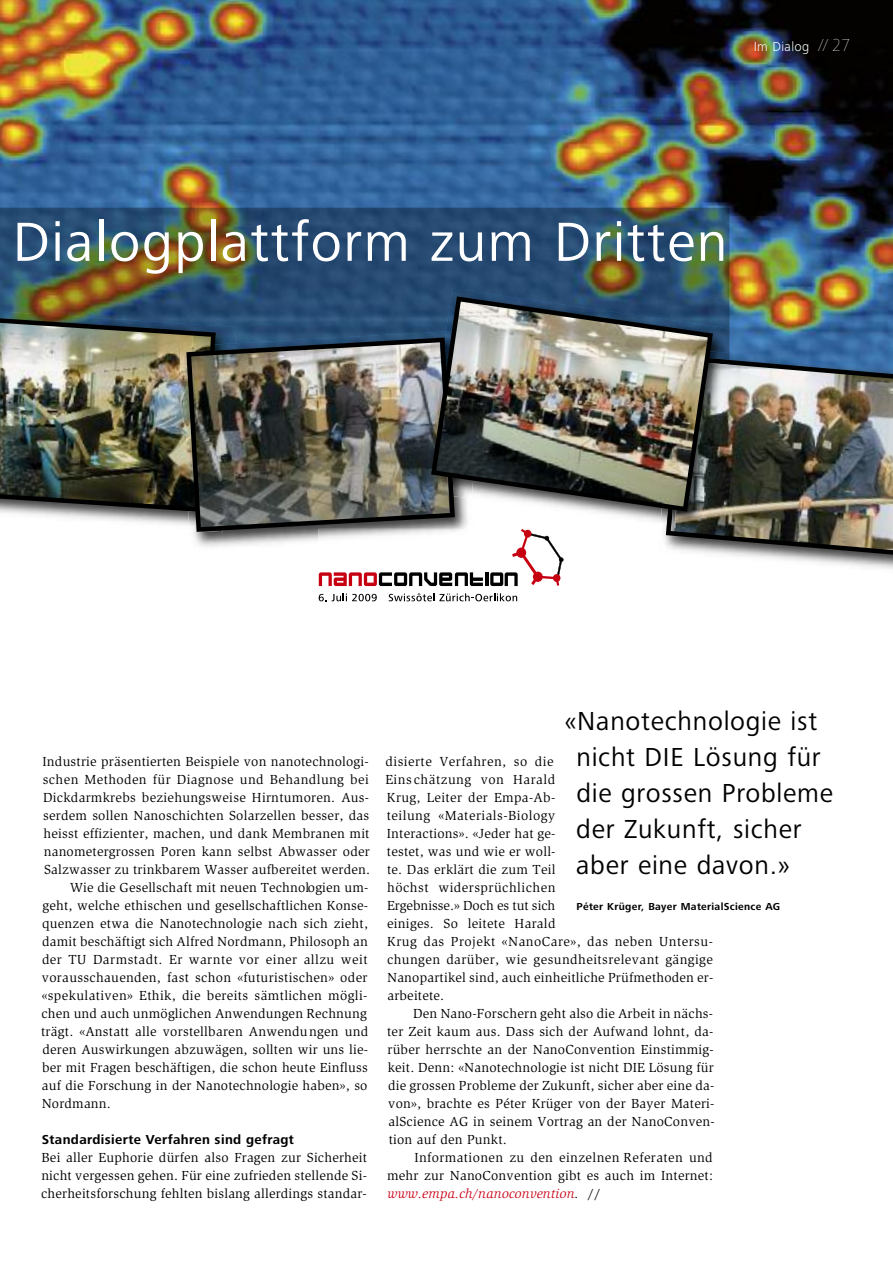
<style>
.page{position:relative;width:893px;height:1263px;background:#fff}
.page>*{position:absolute;margin:0;border:0;box-sizing:border-box;transform-origin:0 0}
.t1{font:57px "Frutiger Next Pro";letter-spacing:.025em;color:#fff}
.t2{font:27px/36px "Frutiger Next Pro";letter-spacing:.025em;color:#000}
.t3{font:13.5px/18px "Slimbach Std";letter-spacing:.015em;color:#000;text-align:justify}
.t4{font:13.5px "Slimbach Std";letter-spacing:.035em;color:#000}
.t5{font:700 13.5px "Frutiger Next Pro";letter-spacing:.03em;color:#000}
.t6{font:300 13.5px "Frutiger Next Pro";letter-spacing:.025em;color:#fff}
.t7{font:700 10.5px "Frutiger Next Pro";letter-spacing:.03em;color:#000}
.s1{font-weight:900;font-size:18px}
.s2{font-style:italic;color:#ca0016}
.s3{font-style:italic}
</style>
<div class="page">
<img style="left:0;top:0;width:893px;height:353px">
<svg style="left:319px;top:572px;width:164px;height:14px"></svg>
<hr style="left:485px;top:572px;width:3px;height:14px;background:#000">
<svg style="left:490px;top:529px;width:73px;height:57px"></svg>
<svg style="left:319px;top:593px;width:58px;height:8px"></svg>
<svg style="left:389px;top:593px;width:128px;height:8px"></svg>
<img style="left:0;top:208px;width:729px;height:122px">
<img style="left:663px;top:353px;width:230px;height:207px">
<img style="left:0;top:311px;width:236px;height:24px">
<img style="left:0;top:313px;width:218px;height:201px">
<img style="left:194px;top:514px;width:274px;height:33px">
<img style="left:319px;top:529px;width:149px;height:15px">
<img style="left:232px;top:330px;width:197px;height:5px">
<img style="left:179px;top:345px;width:5px;height:162px">
<img style="left:184px;top:335px;width:273px;height:199px">
<img style="left:729px;top:329px;width:5px;height:24px">
<img style="left:446px;top:288px;width:283px;height:60px">
<img style="left:660px;top:514px;width:7px;height:13px">
<img style="left:715px;top:348px;width:14px;height:8px">
<img style="left:667px;top:514px;width:2px;height:13px">
<svg style="left:729px;top:353px;width:2px;height:9px"></svg>
<img style="left:715px;top:356px;width:14px;height:2px">
<img style="left:669px;top:514px;width:5px;height:14px">
<img style="left:715px;top:358px;width:14px;height:3px">
<img style="left:674px;top:361px;width:55px;height:172px">
<img style="left:423px;top:364px;width:6px;height:131px">
<img style="left:429px;top:294px;width:286px;height:220px">
<p class="t6" style="left:754px;top:42px;width:98px">Im Dialog <span class="s1">// 27</span></p>
<h1 class="t1" style="left:13px;top:223px;width:716px">Dialogplattform zum Dritten</h1>
<p class="t3" style="left:43px;top:753px;width:328px">Industrie präsentierten Beispiele von nanotechnologi-</p>
<p class="t3" style="left:43px;top:771px;width:327px">schen Methoden für Diagnose und Behandlung bei</p>
<p class="t3" style="left:43px;top:789px;width:328px">Dickdarmkrebs beziehungsweise Hirntumoren. Aus-</p>
<p class="t3" style="left:43px;top:807px;width:328px">serdem sollen Nanoschichten Solarzellen besser, das</p>
<p class="t3" style="left:44px;top:825px;width:328px">heisst effizienter, machen, und dank Membranen mit</p>
<p class="t3" style="left:44px;top:843px;width:328px">nanometergrossen Poren kann selbst Abwasser oder</p>
<p class="t3" style="left:44px;top:861px;width:328px">Salzwasser zu trinkbarem Wasser aufbereitet werden.</p>
<p class="t3" style="left:70px;top:879px;width:300px">Wie die Gesellschaft mit neuen Technologien um-</p>
<p class="t3" style="left:42px;top:897px;width:327px">geht, welche ethischen und gesellschaftlichen Konse-</p>
<p class="t3" style="left:42px;top:915px;width:327px">quenzen etwa die Nanotechnologie nach sich zieht,</p>
<p class="t3" style="left:42px;top:933px;width:327px">damit beschäftigt sich Alfred Nordmann, Philosoph an</p>
<p class="t4" style="left:42px;top:954px;width:327px">der TU Darmstadt. Er warnte vor einer allzu weit</p>
<p class="t3" style="left:42px;top:969px;width:327px">vorausschauenden, fast schon «futuristischen» oder</p>
<p class="t3" style="left:42px;top:987px;width:327px">«spekulativen» Ethik, die bereits sämtlichen mögli-</p>
<p class="t3" style="left:41px;top:1005px;width:327px">chen und auch unmöglichen Anwendungen Rechnung</p>
<p class="t3" style="left:41px;top:1023px;width:329px">trägt. «Anstatt alle vorstellbaren Anwendungen und</p>
<p class="t3" style="left:42px;top:1041px;width:327px">deren Auswirkungen abzuwägen, sollten wir uns lie-</p>
<p class="t3" style="left:42px;top:1059px;width:327px">ber mit Fragen beschäftigen, die schon heute Einfluss</p>
<p class="t3" style="left:42px;top:1077px;width:327px">auf die Forschung in der Nanotechnologie haben», so</p>
<p class="t3" style="left:42px;top:1095px;width:71px">Nordmann.</p>
<p class="t5" style="left:42px;top:1135px;width:254px">Standardisierte Verfahren sind gefragt</p>
<p class="t3" style="left:41px;top:1149px;width:328px">Bei aller Euphorie dürfen also Fragen zur Sicherheit nicht vergessen gehen. Für eine zufrieden stellende Si&shy;cherheitsforschung fehlten bislang allerdings standar-</p>
<h2 class="t2" style="left:576px;top:706px;width:258px;text-indent:-12px">«Nanotechnologie ist nicht DIE Lösung für die grossen Probleme der Zukunft, sicher aber eine davon.»</h2>
<p class="t7" style="left:576px;top:903px;width:205px">Péter Krüger, Bayer MaterialScience AG</p>
<p class="t3" style="left:385px;top:753px;width:330px;text-align:left">disierte Verfahren, so die<br>Eins chätzung von Harald<br>Krug, Leiter der Empa-Ab-<br>teilung «Materials-Biology<br>Interactions». «Jeder hat ge-<br>testet, was und wie er woll-<br>te. Das erklärt die zum Teil<br>höchst widersprüchlichen<br>Ergebnisse.» Doch es tut sich<br>einiges. So leitete Harald<br>Krug das Projekt «NanoCare», das neben Untersu&shy;chungen darüber, wie gesundheitsrelevant gängige<br>Nanopartikel sind, auch einheitliche Prüfmethoden er&shy;arbeitete.</p>
<p class="t3" style="left:387px;top:1005px;width:329px;text-indent:26px">Den Nano-Forschern geht also die Arbeit in nächs&shy;ter Zeit kaum aus. Dass sich der Aufwand lohnt, da&shy;rüber herrschte an der NanoConvention Einstimmig&shy;keit. Denn: «Nanotechnologie ist nicht DIE Lösung für die grossen Probleme der Zukunft, sicher aber eine da&shy;von», brachte es Péter Krüger von der Bayer Materi&shy;alScience AG in seinem Vortrag an der NanoConven&shy;tion auf den Punkt.</p>
<p class="t3" style="left:387px;top:1149px;width:327px;text-indent:27px">Informationen zu den einzelnen Referaten und mehr zur NanoConvention gibt es auch im Internet: <span class="s2">www.empa.ch/nanoconvention</span><span class="s3">.</span> //</p>
</div>
